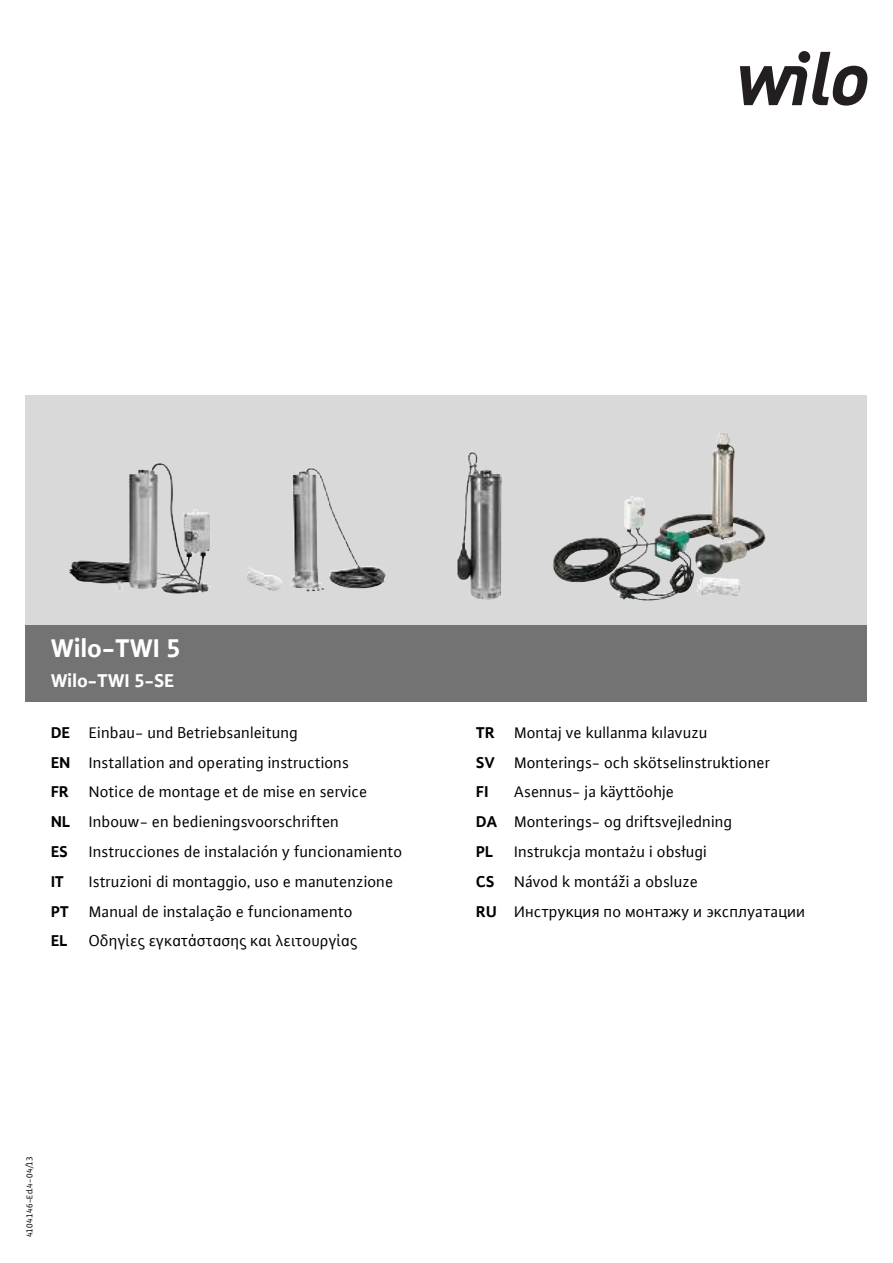
<style>
.page{position:relative;width:893px;height:1263px;background:#fff}
.page>*{position:absolute;margin:0;border:0;box-sizing:border-box;transform-origin:0 0}
.t1{font:700 27px "WILO Plus FM";color:#fff}
.t2{font:700 19.5px "WILO Plus FM";color:#fff}
.t3{font:16.5px/29.7px "WILO Plus FM";color:#000}
.t4{font:700 16.5px "WILO Plus FM";color:#000}
.t5{font:9px "WILO Plus FM";color:#000}
.s1{font-weight:700}
</style>
<div class="page">
<svg style="left:740px;top:52px;width:127px;height:54px"></svg>
<div style="left:798px;top:51px;width:12px;height:12px;background:#231f20;border-radius:50%"></div>
<div style="left:26px;top:395px;width:841px;height:230px;background:#d9d9d9"></div>
<div style="left:26px;top:625px;width:841px;height:77px;background:#737373"></div>
<img style="left:69px;top:466px;width:85px;height:104px">
<img style="left:291px;top:468px;width:28px;height:117px">
<img style="left:457px;top:452px;width:45px;height:148px">
<img style="left:552px;top:433px;width:214px;height:149px">
<h1 class="t1" style="left:51px;top:636px;width:132px">Wilo-TWI 5</h1>
<p class="t2" style="left:51px;top:672px;width:125px">Wilo-TWI 5-SE</p>
<p class="t3" style="left:51px;top:718px;width:318px"><span class="s1">DE</span> Einbau- und Betriebsanleitung<br><span class="s1">EN</span> Installation and operating instructions<br><span class="s1">FR</span> Notice de montage et de mise en service<br><span class="s1">NL</span> Inbouw- en bedieningsvoorschriften<br><span class="s1">ES</span></p>
<p class="t3" style="left:89px;top:837px;width:315px">Instrucciones de instalación y funcionamiento</p>
<p class="t3" style="left:51px;top:867px;width:344px;text-indent:38px">Istruzioni di montaggio, uso e manutenzione<br><span class="s1">PT</span> Manual de instalação e funcionamento<br><span class="s1">EL</span></p>
<p class="t4" style="left:51px;top:874px;width:15px">IT</p>
<p class="t3" style="left:89px;top:927px;width:270px">Οδηγίες εγκατάστασης και λειτουργίας</p>
<p class="t3" style="left:476px;top:718px;width:295px"><span class="s1">TR</span> Montaj ve kullanma kılavuzu<br><span class="s1">SV</span> Monterings- och skötselinstruktioner<br><span class="s1">FI</span></p>
<p class="t3" style="left:476px;top:778px;width:258px;text-indent:38px">Asennus- ja käyttöohje<br><span class="s1">DA</span> Monterings- og driftsvejledning<br><span class="s1">PL</span></p>
<p class="t3" style="left:476px;top:837px;width:331px;text-indent:38px">Instrukcja montażu i obsługi<br><span class="s1">CS</span> Návod k montáži a obsluze<br><span class="s1">RU</span> Инструкция по монтажу и эксплуатации</p>
<p class="t5" style="left:26px;top:1237px;width:83px;rotate:-90deg">4104146-Ed.4-04/13</p>
</div>
